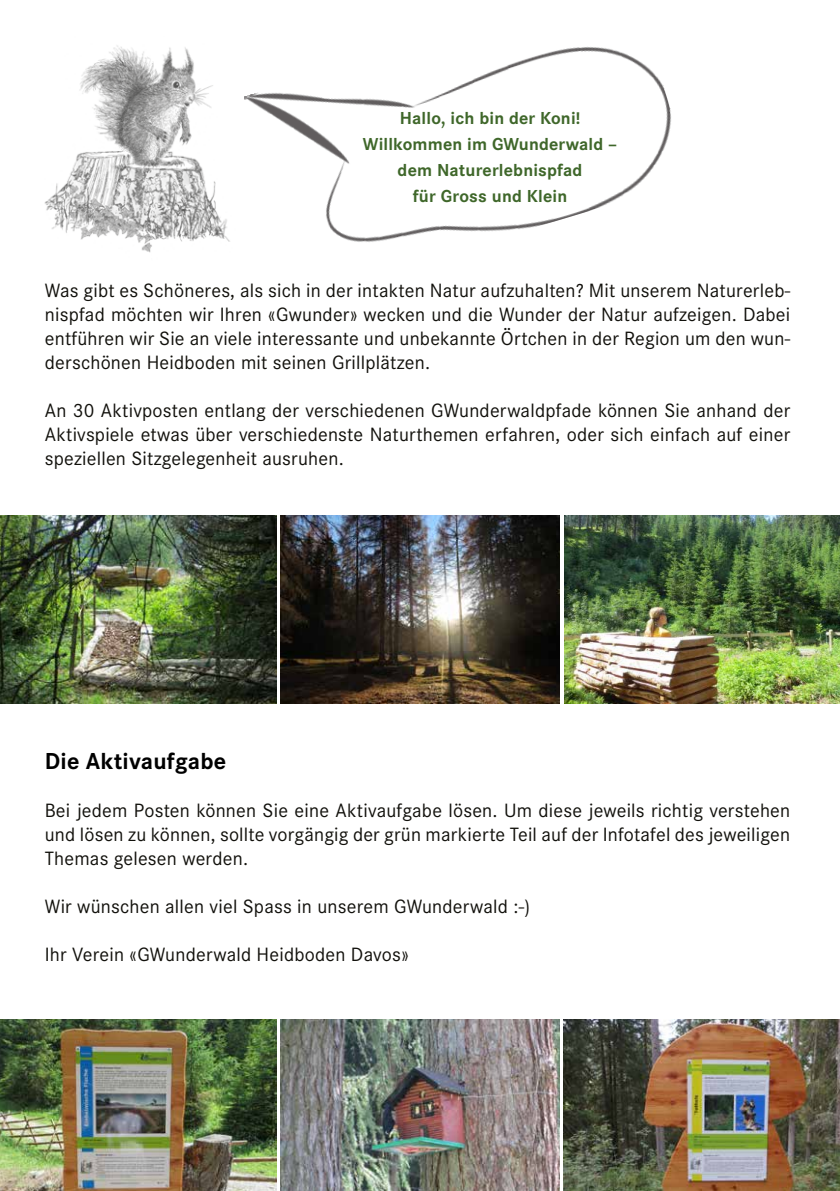
<style>
.page{position:relative;width:840px;height:1191px;background:#fff}
.page>*{position:absolute;margin:0;border:0;box-sizing:border-box;transform-origin:0 0}
.t1{font:700 24px "Corporate S";letter-spacing:.01em;color:#000}
.t2{font:20px/24px "Corporate S";letter-spacing:.01em;color:#12110c;text-align:justify}
.t3{font:700 18px/26px "Corporate S";letter-spacing:.01em;color:#3f672a;text-align:center}
</style>
<div class="page">
<img style="left:244px;top:47px;width:427px;height:195px">
<img style="left:44px;top:45px;width:186px;height:208px">
<img style="left:0;top:1019px;width:276px;height:172px">
<img style="left:563px;top:1019px;width:276px;height:172px">
<img style="left:280px;top:1019px;width:279px;height:172px">
<img style="left:0;top:515px;width:276px;height:188px">
<img style="left:564px;top:515px;width:275px;height:188px">
<img style="left:280px;top:515px;width:279px;height:188px">
<p class="t3" style="left:363px;top:106px;width:256px">Hallo, ich bin der Koni!<br>Willkommen im GWunderwald – dem Naturerlebnispfad<br>für Gross und Klein</p>
<p class="t2" style="left:45px;top:279px;width:746px">Was gibt es Schöneres, als sich in der intakten Natur aufzuhalten? Mit unserem Naturerleb&shy;nispfad möchten wir Ihren «Gwunder» wecken und die Wunder der Natur aufzeigen. Dabei entführen wir Sie an viele interessante und unbekannte Örtchen in der Region um den wun&shy;derschönen Heidboden mit seinen Grillplätzen.</p>
<p class="t2" style="left:45px;top:399px;width:746px">An 30 Aktivposten entlang der verschiedenen GWunderwaldpfade können Sie anhand der Aktivspiele etwas über verschiedenste Naturthemen erfahren, oder sich einfach auf einer speziellen Sitzgelegenheit ausruhen.</p>
<p class="t1" style="left:45px;top:747px;width:183px">Die Aktivaufgabe</p>
<p class="t2" style="left:45px;top:798px;width:746px">Bei jedem Posten können Sie eine Aktivaufgabe lösen. Um diese jeweils richtig verstehen und lösen zu können, sollte vorgängig der grün markierte Teil auf der Infotafel des jeweiligen Themas gelesen werden.</p>
<p class="t2" style="left:45px;top:894px;width:486px">Wir wünschen allen viel Spass in unserem GWunderwald :-)</p>
<p class="t2" style="left:45px;top:942px;width:365px">Ihr Verein «GWunderwald Heidboden Davos»</p>
</div>
